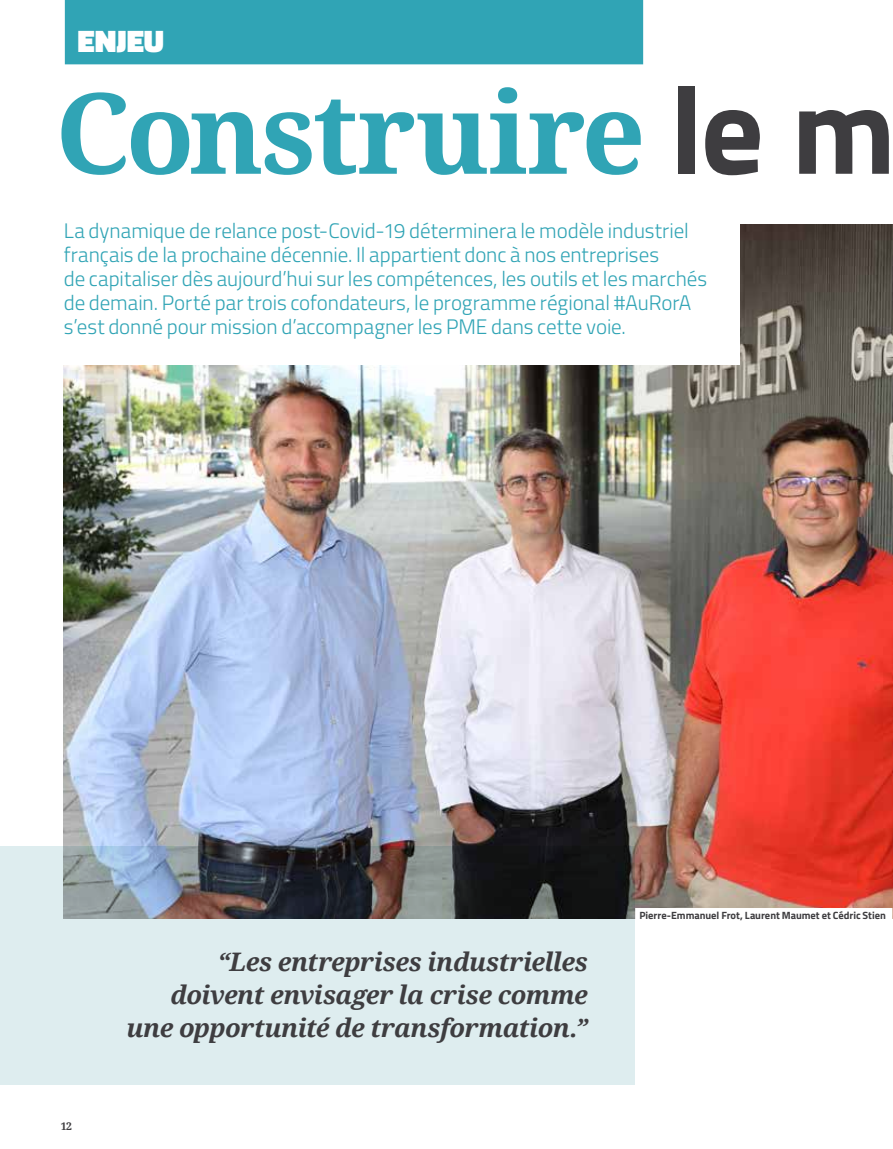
<style>
.page{position:relative;width:893px;height:1149px;background:#fff}
.page>*{position:absolute;margin:0;border:0;box-sizing:border-box;transform-origin:0 0}
.t1{font:700 112.35px "Noto Serif";letter-spacing:-.02em;color:#30a4b5}
.t2{font:900 31.5px "Titillium";color:#fff}
.t3{font:italic 700 25.5px/33px "Noto Serif";letter-spacing:-.02em;color:#3e3d40;text-align:right}
.t4{font:300 21px/24px "Titillium";letter-spacing:-.005em;color:#30a4b5}
.t5{font:700 10.5px "Titillium";letter-spacing:-.005em;color:#3e3d40}
.t6{font:700 10.5px "Noto Serif";color:#3e3d40}
.s1{font-family:"Titillium";font-size:124.5px;color:#3e3d40}
</style>
<div class="page">
<img style="left:64px;top:224px;width:829px;height:694px">
<div style="left:64px;top:220px;width:676px;height:144px;background:#fff"></div>
<div style="left:65px;top:0;width:578px;height:64px;background:#30a4b5"></div>
<svg style="left:0;top:846px;width:635px;height:238px;fill:#deedef"></svg>
<div style="left:635px;top:907px;width:257px;height:15px;background:#fff"></div>
<h2 class="t2" style="left:78px;top:18px;width:88px">ENJEU</h2>
<h1 class="t1" style="left:55px;top:54px;width:842px">Construire <span class="s1">le m</span></h1>
<p class="t4" style="left:64px;top:218px;width:645px">La dynamique de relance post-Covid-19 déterminera le modèle industriel français de la prochaine décennie. Il appartient donc à nos entreprises<br>de capitaliser dès aujourd’hui sur les compétences, les outils et les marchés de demain. Porté par trois cofondateurs, le programme régional #AuRorA s’est donné pour mission d’accompagner les PME dans cette voie.</p>
<p class="t6" style="left:61px;top:1118px;width:13px">12</p>
<p class="t3" style="left:126px;top:944px;width:463px">“Les entreprises industrielles doivent envisager la crise comme une opportunité de transformation.”</p>
<p class="t5" style="left:639px;top:906px;width:248px">Pierre-Emmanuel Frot, Laurent Maumet et Cédric Stien</p>
</div>
